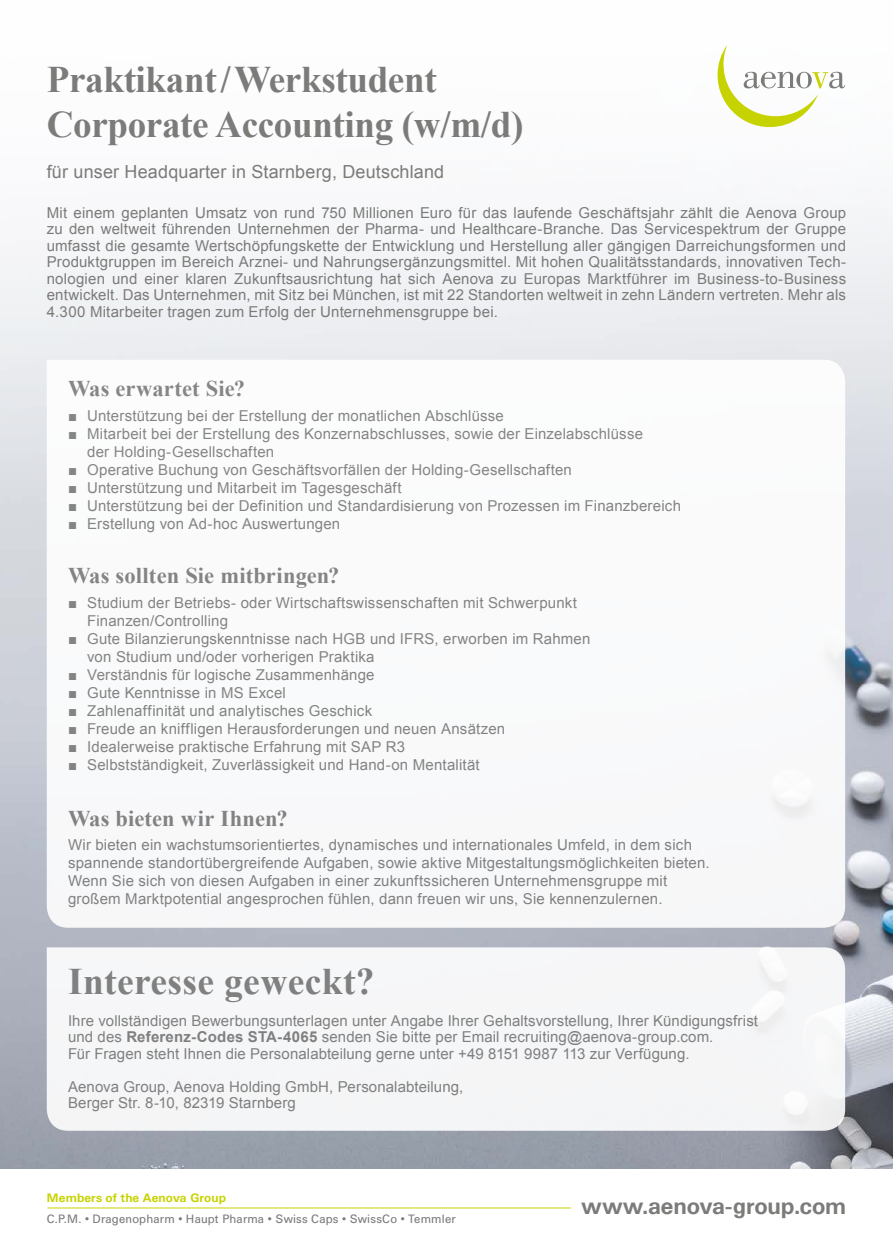
<style>
.page{position:relative;width:893px;height:1259px;background:#fff}
.page>*{position:absolute;margin:0;border:0;box-sizing:border-box;transform-origin:0 0}
.t1{font:700 37.5px/45px "Times New Roman";letter-spacing:-.01em;color:#7b7b7a}
.t2{font:700 37.5px "Times New Roman";letter-spacing:.01em;color:#7b7b7a}
.t3{font:700 22.5px "Times New Roman";letter-spacing:.005em;color:#7b7b7a}
.t4{font:700 22.5px "Univers BQ";letter-spacing:-.005em;color:#7b7b7a}
.t5{font:18px "Arial";letter-spacing:.01em;color:#7b7b7a}
.t6{font:15px/16.5px "Arial";letter-spacing:.01em;color:#7b7b7a}
.t7{font:12px "Univers BQ";letter-spacing:.01em;color:#7b7b7a}
.t8{font:700 12px "Univers BQ";letter-spacing:.01em;color:#c7d300}
.s1{font-weight:700}
</style>
<div class="page">
<img style="left:0;top:69px;width:893px;height:1100px">
<svg style="left:47px;top:1207px;width:525px;height:2px"></svg>
<hr style="left:47px;top:1207px;width:524px;height:1px;background:#c7d300">
<svg style="left:47px;top:360px;width:798px;height:567px"></svg>
<div style="left:47px;top:947px;width:798px;height:183px;background:#f5f6f7"></div>
<svg style="left:718px;top:45px;width:127px;height:82px"></svg>
<h1 class="t1" style="left:47px;top:56px;width:478px">Praktikant/Werkstudent<br>Corporate Accounting (w/m/d)</h1>
<p class="t5" style="left:47px;top:160px;width:399px">für unser Headquarter in Starnberg, Deutschland</p>
<p class="t6" style="left:47px;top:204px;width:801px;text-align:justify">Mit einem geplanten Umsatz von rund 750 Millionen Euro für das laufende Geschäftsjahr zählt die Aenova Group zu den weltweit führenden Unternehmen der Pharma- und Healthcare-Branche. Das Servicespektrum der Gruppe umfasst die gesamte Wertschöpfungskette der Entwicklung und Herstellung aller gängigen Darreichungsformen und Produktgruppen im Bereich Arznei- und Nahrungsergänzungsmittel. Mit hohen Qualitätsstandards, innovativen Tech&shy;nologien und einer klaren Zukunftsausrichtung hat sich Aenova zu Europas Marktführer im Business-to-Business entwickelt. Das Unternehmen, mit Sitz bei München, ist mit 22 Standorten weltweit in zehn Ländern vertreten. Mehr als 4.300 Mitarbeiter tragen zum Erfolg der Unternehmensgruppe bei.</p>
<h2 class="t3" style="left:68px;top:373px;width:178px">Was erwartet Sie?</h2>
<p class="t6" style="left:68px;top:407px;width:437px">■ Unterstützung bei der Erstellung der monatlichen Abschlüsse</p>
<p class="t6" style="left:87px;top:424px;width:557px;line-height:18px;text-indent:-19px">■ Mitarbeit bei der Erstellung des Konzernabschlusses, sowie der Einzelabschlüsse der Holding-Gesellschaften</p>
<p class="t6" style="left:68px;top:461px;width:505px">■ Operative Buchung von Geschäftsvorfällen der Holding-Gesellschaften</p>
<p class="t6" style="left:68px;top:479px;width:335px">■ Unterstützung und Mitarbeit im Tagesgeschäft</p>
<p class="t6" style="left:68px;top:497px;width:614px">■ Unterstützung bei der Definition und Standardisierung von Prozessen im Finanzbereich</p>
<p class="t6" style="left:68px;top:515px;width:274px">■ Erstellung von Ad-hoc Auswertungen</p>
<h2 class="t3" style="left:68px;top:560px;width:273px">Was sollten Sie mitbringen?</h2>
<p class="t6" style="left:87px;top:593px;width:491px;line-height:18px;text-indent:-19px">■ Studium der Betriebs- oder Wirtschaftswissenschaften mit Schwerpunkt<br>Finanzen/Controlling</p>
<p class="t6" style="left:87px;top:629px;width:505px;line-height:18px;text-indent:-19px">■ Gute Bilanzierungskenntnisse nach HGB und IFRS, erworben im Rahmen von Studium und/oder vorherigen Praktika</p>
<p class="t6" style="left:68px;top:666px;width:308px">■ Verständnis für logische Zusammenhänge</p>
<p class="t6" style="left:68px;top:684px;width:219px">■ Gute Kenntnisse in MS Excel</p>
<p class="t6" style="left:68px;top:702px;width:306px">■ Zahlenaffinität und analytisches Geschick</p>
<p class="t6" style="left:68px;top:720px;width:439px">■ Freude an kniffligen Herausforderungen und neuen Ansätzen</p>
<p class="t6" style="left:68px;top:738px;width:339px">■ Idealerweise praktische Erfahrung mit SAP R3</p>
<p class="t6" style="left:68px;top:756px;width:413px">■ Selbstständigkeit, Zuverlässigkeit und Hand-on Mentalität</p>
<h2 class="t3" style="left:68px;top:803px;width:221px">Was bieten wir Ihnen?</h2>
<p class="t6" style="left:68px;top:836px;width:643px;line-height:18px">Wir bieten ein wachstumsorientiertes, dynamisches und internationales Umfeld, in dem sich spannende standortübergreifende Aufgaben, sowie aktive Mitgestaltungsmöglichkeiten bieten.<br>Wenn Sie sich von diesen Aufgaben in einer zukunftssicheren Unternehmensgruppe mit großem Marktpotential angesprochen fühlen, dann freuen wir uns, Sie kennenzulernen.</p>
<h1 class="t2" style="left:68px;top:955px;width:308px">Interesse geweckt?</h1>
<p class="t6" style="left:68px;top:1012px;width:692px">Ihre vollständigen Bewerbungsunterlagen unter Angabe Ihrer Gehaltsvorstellung, Ihrer Kündigungsfrist und des <span class="s1">Referenz-Codes STA-4065</span> senden Sie bitte per Email recruiting@aenova-group.com.<br>Für Fragen steht Ihnen die Personalabteilung gerne unter +49 8151 9987 113 zur Verfügung.</p>
<p class="t6" style="left:68px;top:1078px;width:397px">Aenova Group, Aenova Holding GmbH, Personalabteilung,<br>Berger Str. 8-10, 82319 Starnberg</p>
<p class="t8" style="left:47px;top:1190px;width:181px">Members of the Aenova Group</p>
<p class="t7" style="left:47px;top:1212px;width:410px">C.P.M. • Dragenopharm • Haupt Pharma • Swiss Caps • SwissCo • Temmler</p>
<h2 class="t4" style="left:581px;top:1193px;width:266px">www.aenova-group.com</h2>
</div>
